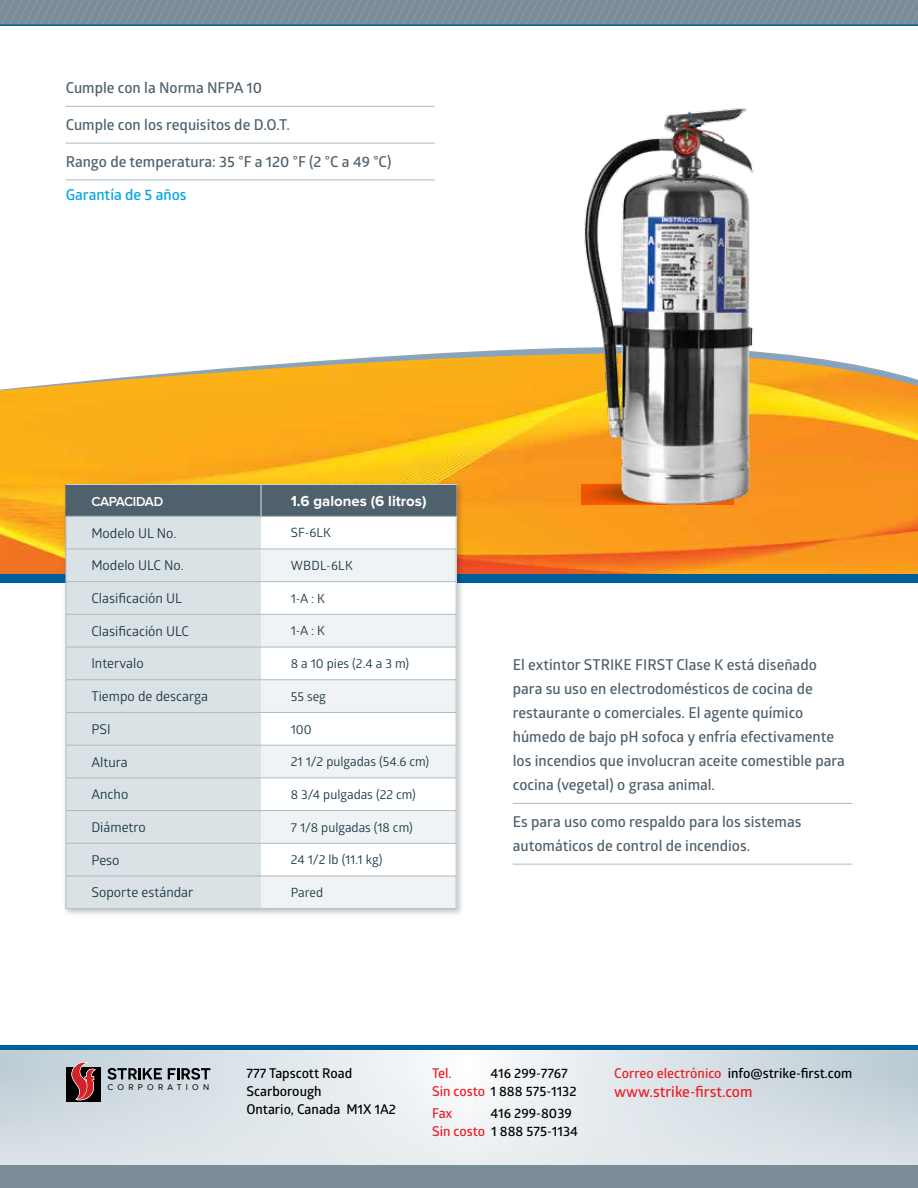
<style>
.page{position:relative;width:918px;height:1188px;background:#fff}
.page>*{position:absolute;margin:0;border:0;box-sizing:border-box;transform-origin:0 0}
.t1{font:600 15px/24px "Glober";color:#4f616c}
.t2{font:600 15px "Glober";color:#ed1d24}
.t3{font:700 15px "Proxima Nova";color:#fff}
.t4{font:600 15px "Glober";color:#00a5e3}
.t5{font:600 13.5px/18px "Glober";color:#000}
.t6{font:13.5px "Glober";color:#1a3642}
.t7{font:600 13.5px "Proxima Nova";letter-spacing:-.03em;color:#fff}
.t8{font:600 13.5px "Glober";letter-spacing:-.02em;color:#ed1d24}
.t9{font:12.75px "Glober";color:#1a3642}
.t10{font:8.7px "Proxima Nova";color:#000}
.s1{color:#ed1d24}
</style>
<div class="page">
<img style="left:0;top:353px;width:918px;height:221px">
<div style="left:0;top:574px;width:918px;height:9px;background:#00609b"></div>
<div style="left:62px;top:481px;width:402px;height:436px;background:#000;opacity:.25"></div>
<div style="left:66px;top:485px;width:390px;height:424px;background:#fff"></div>
<div style="left:67px;top:485px;width:389px;height:31px;background:#4f616c"></div>
<div style="left:67px;top:517px;width:194px;height:391px;background:#dae2e6"></div>
<svg style="left:261px;top:550px;width:195px;height:358px;fill:#eff3f5"></svg>
<svg style="left:261px;top:779px;width:195px;height:97px"></svg>
<hr style="left:66px;top:516px;width:195px;height:1px;background:#92a7b2">
<hr style="left:261px;top:516px;width:195px;height:1px;background:#92a7b2">
<hr style="left:66px;top:516px;width:1px;height:33px;background:#acbac2">
<hr style="left:456px;top:516px;width:1px;height:33px;background:#acbac2">
<hr style="left:66px;top:549px;width:195px;height:1px;background:#acbac2">
<hr style="left:66px;top:549px;width:1px;height:32px;background:#acbac2">
<hr style="left:261px;top:549px;width:195px;height:1px;background:#acbac2">
<hr style="left:456px;top:549px;width:1px;height:32px;background:#acbac2">
<hr style="left:66px;top:581px;width:195px;height:1px;background:#acbac2">
<hr style="left:66px;top:582px;width:1px;height:32px;background:#acbac2">
<hr style="left:261px;top:581px;width:195px;height:1px;background:#acbac2">
<hr style="left:456px;top:582px;width:1px;height:32px;background:#acbac2">
<hr style="left:66px;top:614px;width:195px;height:1px;background:#acbac2">
<hr style="left:66px;top:615px;width:1px;height:32px;background:#acbac2">
<hr style="left:261px;top:614px;width:195px;height:1px;background:#acbac2">
<hr style="left:456px;top:615px;width:1px;height:32px;background:#acbac2">
<hr style="left:66px;top:647px;width:195px;height:1px;background:#acbac2">
<hr style="left:66px;top:647px;width:1px;height:33px;background:#acbac2">
<hr style="left:261px;top:647px;width:195px;height:1px;background:#acbac2">
<hr style="left:456px;top:647px;width:1px;height:33px;background:#acbac2">
<hr style="left:66px;top:680px;width:195px;height:1px;background:#acbac2">
<hr style="left:66px;top:680px;width:1px;height:32px;background:#acbac2">
<hr style="left:261px;top:680px;width:195px;height:1px;background:#acbac2">
<hr style="left:456px;top:680px;width:1px;height:32px;background:#acbac2">
<hr style="left:66px;top:712px;width:195px;height:1px;background:#acbac2">
<hr style="left:66px;top:713px;width:1px;height:32px;background:#acbac2">
<hr style="left:261px;top:712px;width:195px;height:1px;background:#acbac2">
<hr style="left:456px;top:713px;width:1px;height:32px;background:#acbac2">
<hr style="left:66px;top:745px;width:195px;height:1px;background:#acbac2">
<hr style="left:66px;top:745px;width:1px;height:33px;background:#acbac2">
<hr style="left:261px;top:745px;width:195px;height:1px;background:#acbac2">
<hr style="left:456px;top:745px;width:1px;height:33px;background:#acbac2">
<hr style="left:66px;top:778px;width:195px;height:1px;background:#acbac2">
<hr style="left:66px;top:778px;width:1px;height:32px;background:#acbac2">
<hr style="left:261px;top:778px;width:195px;height:1px;background:#acbac2">
<hr style="left:456px;top:778px;width:1px;height:32px;background:#acbac2">
<hr style="left:66px;top:810px;width:195px;height:1px;background:#acbac2">
<hr style="left:66px;top:811px;width:1px;height:32px;background:#acbac2">
<hr style="left:261px;top:810px;width:195px;height:1px;background:#acbac2">
<hr style="left:456px;top:811px;width:1px;height:32px;background:#acbac2">
<hr style="left:66px;top:843px;width:195px;height:1px;background:#acbac2">
<hr style="left:66px;top:843px;width:1px;height:33px;background:#acbac2">
<hr style="left:261px;top:843px;width:195px;height:1px;background:#acbac2">
<hr style="left:456px;top:843px;width:1px;height:33px;background:#acbac2">
<hr style="left:66px;top:876px;width:195px;height:1px;background:#acbac2">
<hr style="left:66px;top:876px;width:1px;height:33px;background:#acbac2">
<hr style="left:261px;top:876px;width:195px;height:1px;background:#acbac2">
<hr style="left:456px;top:876px;width:1px;height:33px;background:#acbac2">
<hr style="left:66px;top:908px;width:195px;height:1px;background:#acbac2">
<hr style="left:261px;top:908px;width:195px;height:1px;background:#acbac2">
<hr style="left:261px;top:485px;width:1px;height:31px;background:#dae2e6">
<hr style="left:66px;top:485px;width:1px;height:31px;background:#4f616c">
<hr style="left:456px;top:485px;width:1px;height:31px;background:#4f616c">
<img style="left:576px;top:107px;width:186px;height:408px">
<svg style="left:0;top:0;width:918px;height:26px;background:#758b98"></svg>
<svg style="left:0;top:1049px;width:918px;height:117px;background:#dae2e7"></svg>
<div style="left:0;top:1166px;width:918px;height:22px;background:#7a8c96"></div>
<hr style="left:0;top:1045px;width:918px;height:4px;background:#00609b">
<hr style="left:66px;top:106px;width:369px;height:1px;background:#acbac2">
<hr style="left:66px;top:143px;width:369px;height:1px;background:#acbac2">
<hr style="left:66px;top:179px;width:369px;height:1px;background:#acbac2">
<hr style="left:513px;top:803px;width:339px;height:1px;background:#acbac2">
<hr style="left:513px;top:864px;width:339px;height:1px;background:#acbac2">
<svg style="left:108px;top:1068px;width:54px;height:12px"></svg>
<svg style="left:168px;top:1068px;width:42px;height:12px"></svg>
<div style="left:66px;top:1068px;width:35px;height:34px;background:#000"></div>
<svg style="left:71px;top:1061px;width:25px;height:39px"></svg>
<p class="t1" style="left:66px;top:75px;width:198px">Cumple con la Norma NFPA 10</p>
<p class="t1" style="left:66px;top:112px;width:226px">Cumple con los requisitos de D.O.T.</p>
<p class="t1" style="left:66px;top:149px;width:327px">Rango de temperatura: 35 °F a 120 °F (2 °C a 49 °C)</p>
<p class="t4" style="left:66px;top:185px;width:122px">Garantía de 5 años</p>
<p class="t7" style="left:91px;top:495px;width:73px">CAPACIDAD</p>
<p class="t3" style="left:291px;top:495px;width:137px">1.6 galones (6 litros)</p>
<p class="t6" style="left:91px;top:523px;width:86px">Modelo UL No.</p>
<p class="t9" style="left:291px;top:524px;width:42px">SF-6LK</p>
<p class="t6" style="left:91px;top:556px;width:94px">Modelo ULC No.</p>
<p class="t9" style="left:291px;top:557px;width:64px">WBDL-6LK</p>
<p class="t6" style="left:91px;top:589px;width:92px">Clasificación UL</p>
<p class="t9" style="left:291px;top:589px;width:36px">1-A : K</p>
<p class="t6" style="left:91px;top:622px;width:99px">Clasificación ULC</p>
<p class="t9" style="left:291px;top:622px;width:36px">1-A : K</p>
<p class="t6" style="left:91px;top:654px;width:54px">Intervalo</p>
<p class="t9" style="left:291px;top:655px;width:120px">8 a 10 pies (2.4 a 3 m)</p>
<p class="t6" style="left:91px;top:687px;width:118px">Tiempo de descarga</p>
<p class="t9" style="left:291px;top:687px;width:37px">55 seg</p>
<p class="t6" style="left:91px;top:720px;width:21px">PSI</p>
<p class="t9" style="left:291px;top:720px;width:22px">100</p>
<p class="t6" style="left:91px;top:752px;width:38px">Altura</p>
<p class="t9" style="left:291px;top:753px;width:140px">21 1/2 pulgadas (54.6 cm)</p>
<p class="t6" style="left:91px;top:785px;width:38px">Ancho</p>
<p class="t9" style="left:291px;top:786px;width:127px">8 3/4 pulgadas (22 cm)</p>
<p class="t6" style="left:91px;top:818px;width:56px">Diámetro</p>
<p class="t9" style="left:291px;top:818px;width:123px">7 1/8 pulgadas (18 cm)</p>
<p class="t6" style="left:91px;top:850px;width:30px">Peso</p>
<p class="t9" style="left:291px;top:851px;width:93px">24 1/2 lb (11.1 kg)</p>
<p class="t6" style="left:91px;top:883px;width:104px">Soporte estándar</p>
<p class="t9" style="left:291px;top:884px;width:34px">Pared</p>
<p class="t1" style="left:513px;top:652px;width:334px">El extintor STRIKE FIRST Clase K está diseñado para su uso en electrodomésticos de cocina de restaurante o comerciales. El agente químico húmedo de bajo pH sofoca y enfría efectivamente los incendios que involucran aceite comestible para cocina (vegetal) o grasa animal.</p>
<p class="t1" style="left:513px;top:809px;width:290px">Es para uso como respaldo para los sistemas automáticos de control de incendios.</p>
<p class="t10" style="left:108px;top:1083px;width:10px">COR</p>
<p class="t10" style="left:138px;top:1083px;width:18px">P OR</p>
<p class="t10" style="left:168px;top:1083px;width:19px">A TION</p>
<p class="t5" style="left:246px;top:1063px;width:151px">777 Tapscott Road<br>Scarborough<br>Ontario, Canada M1X 1A2</p>
<p class="t8" style="left:432px;top:1063px;width:21px">Tel.</p>
<p class="t5" style="left:432px;top:1063px;width:146px;text-indent:58px">416 299-7767<br><span class="s1">Sin costo</span> 1 888 575-1132</p>
<p class="t8" style="left:432px;top:1104px;width:22px">Fax</p>
<p class="t5" style="left:432px;top:1104px;width:147px;text-indent:58px">416 299-8039<br><span class="s1">Sin costo</span> 1 888 575-1134</p>
<p class="t5" style="left:614px;top:1063px;width:240px"><span class="s1">Correo electrónico</span> info@strike-first.com</p>
<p class="t2" style="left:614px;top:1081px;width:140px">www.strike-first.com</p>
</div>
